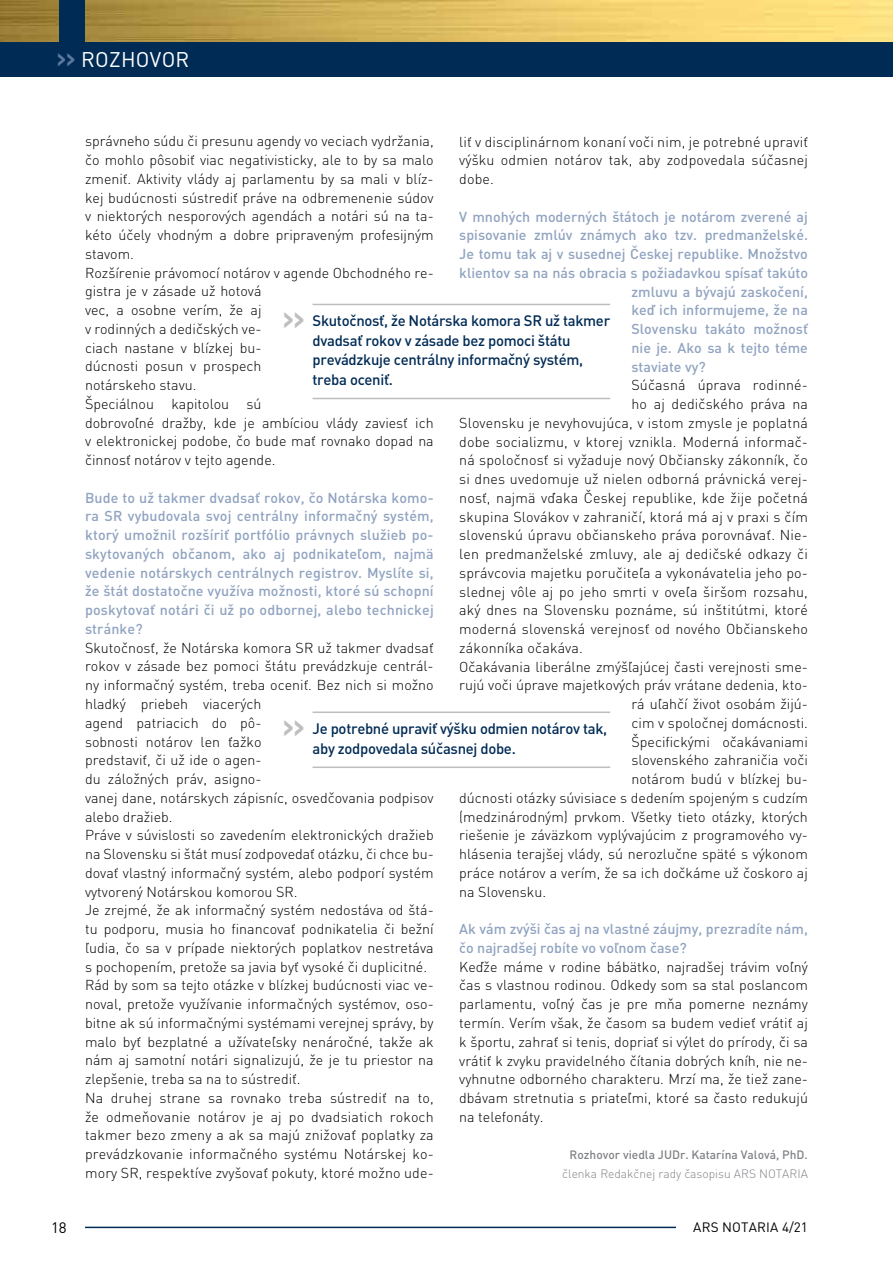
<style>
.page{position:relative;width:893px;height:1263px;background:#fff}
.page>*{position:absolute;margin:0;border:0;box-sizing:border-box;transform-origin:0 0}
.t1{font:21px "DINCE";letter-spacing:.015em;color:#fff}
.t2{font:500 15px/19.5px "DINCE";letter-spacing:-.02em;color:#002b55}
.t3{font:15px "DINCE";color:#000}
.t4{font:300 14.25px/18.8px "DINCE";color:#000}
.t5{font:500 14.25px/18.8px "DINCE";color:#90a3c0;text-align:justify}
.t6{font:13.5px "DINCE";letter-spacing:.015em;color:#000}
.t7{font:500 12px "DINCE";color:#808285}
.t8{font:300 12px "DINCE";color:#808285}
.s1{font-family:"Interstate OT";font-weight:700;color:#5a799d}
.s2{font-family:"Interstate OT";font-weight:700;font-size:25.5px;color:#bcbec0}
</style>
<div class="page">
<hr style="left:85px;top:1226px;width:595px;height:2px;background:#002b55">
<img style="left:0;top:0;width:893px;height:43px">
<div style="left:0;top:43px;width:893px;height:34px;background:#002b55"></div>
<div style="left:677px;top:1222px;width:131px;height:16px;background:#fff"></div>
<hr style="left:313px;top:304px;width:297px;height:1px;background:#bcbec0">
<hr style="left:313px;top:398px;width:297px;height:1px;background:#bcbec0">
<hr style="left:313px;top:711px;width:297px;height:2px;background:#bcbec0">
<hr style="left:313px;top:766px;width:297px;height:2px;background:#bcbec0">
<div style="left:60px;top:0;width:25px;height:43px;background:#002b55"></div>
<h1 class="t1" style="left:57px;top:47px;width:134px"><span class="s1">&gt;&gt;</span> ROZHOVOR</h1>
<p class="t4" style="left:85px;top:132px;width:350px">správneho súdu či presunu agendy vo veciach vydržania, čo mohlo pôsobiť viac negativisticky, ale to by sa malo zmeniť. Aktivity vlády aj parlamentu by sa mali v blíz&shy;kej budúcnosti sústrediť práve na odbremenenie súdov v niektorých nesporových agendách a notári sú na ta&shy;kéto účely vhodným a dobre pripraveným profesijným stavom.<br>Rozšírenie právomocí notárov v agende Obchodného re&shy;gistra je v zásade už hotová<br>vec, a osobne verím, že aj<br>v rodinných a dedičských ve-<br>ciach nastane v blízkej bu-<br>dúcnosti posun v prospech<br>notárskeho stavu.<br>Špeciálnou kapitolou sú<br>dobrovoľné dražby, kde je ambíciou vlády zaviesť ich v elektronickej podobe, čo bude mať rovnako dopad na činnosť notárov v tejto agende.</p>
<p class="t5" style="left:85px;top:488px;width:350px">B ude to už takmer dvadsať rokov, čo Notárska komo&shy;ra SR vybudovala svoj centrálny informačný systém, ktorý umožnil rozšíriť portfólio právnych služieb po&shy;skytovaných občanom, ako aj podnikateľom, najmä vedenie notárskych centrálnych registrov. Myslíte si, že štát dostatočne využíva možnosti, ktoré sú schopní poskytovať notári či už po odbornej, alebo technickej stránke?</p>
<p class="t4" style="left:85px;top:638px;width:350px">Skutočnosť, že Notárska komora SR už takmer dvadsať rokov v zásade bez pomoci štátu prevádzkuje centrál&shy;ny informačný systém, treba oceniť. Bez nich si možno hladký priebeh viacerých<br>agend patriacich do pô-<br>sobnosti notárov len ťažko<br>predstaviť, či už ide o agen-<br>du záložných práv, asigno-<br>vanej dane, notárskych zápisníc, osvedčovania podpisov alebo dražieb.<br>Práve v súvislosti so zavedením elektronických dražieb na Slovensku si štát musí zodpovedať otázku, či chce bu&shy;dovať vlastný informačný systém, alebo podporí systém vytvorený Notárskou komorou SR .<br>Je zrejmé, že ak informačný systém nedostáva od štá&shy;tu podporu, musia ho financovať podnikatelia či bežní ľudia, čo sa v prípade niektorých poplatkov nestretáva s pochopením, pretože sa javia byť vysoké či duplicitné.<br>Rád by som sa tejto otázke v blízkej budúcnosti viac ve&shy;noval, pretože využívanie informačných systémov, oso&shy;bitne ak sú informačnými systémami verejnej správy, by malo byť bezplatné a užívateľsky nenáročné, takže ak nám aj samotní notári signalizujú, že je tu priestor na zlepšenie, treba sa na to sústrediť.<br>Na druhej strane sa rovnako treba sústrediť na to, že odmeňovanie notárov je aj po dvadsiatich rokoch takmer bezo zmeny a ak sa majú znižovať poplatky za prevádzkovanie informačného systému Notárskej ko&shy;mory SR, respektíve zvyšovať pokuty, ktoré možno ude-</p>
<p class="t4" style="left:459px;top:132px;width:350px;text-align:justify">liť v disciplinárnom konaní voči nim, je potrebné upraviť výšku odmien notárov tak, aby zodpovedala súčasnej dobe.</p>
<p class="t5" style="left:459px;top:207px;width:350px">V mnohých moderných štátoch je notárom zverené aj</p>
<p class="t5" style="left:459px;top:226px;width:350px">spisovanie zmlúv známych ako tzv. predmanželské.</p>
<p class="t5" style="left:459px;top:244px;width:350px">Je tomu tak aj v susednej Českej republike. Množstvo</p>
<p class="t5" style="left:459px;top:263px;width:350px">klientov sa na nás obracia s požiadavkou spísať takúto</p>
<p class="t5" style="left:631px;top:282px;width:178px">zmluvu a bývajú zaskočení,</p>
<p class="t5" style="left:631px;top:301px;width:178px">keď ich informujeme, že na</p>
<p class="t5" style="left:631px;top:319px;width:178px">Slovensku takáto možnosť</p>
<p class="t5" style="left:631px;top:338px;width:178px">nie je. Ako sa k tejto téme</p>
<p class="t5" style="left:631px;top:357px;width:76px">staviate vy?</p>
<p class="t4" style="left:631px;top:376px;width:178px">Súčasná úprava rodinné-</p>
<p class="t4" style="left:631px;top:394px;width:178px">ho aj dedičského práva na</p>
<p class="t4" style="left:459px;top:413px;width:350px">Slovensku je nevyhovujúca, v istom zmysle je poplatná</p>
<p class="t4" style="left:459px;top:432px;width:350px">dobe socializmu, v ktorej vznikla. M oderná informač-</p>
<p class="t4" style="left:459px;top:451px;width:350px">ná spoločnosť si vyžaduje nový O bčiansky zákonník, čo</p>
<p class="t4" style="left:459px;top:469px;width:350px">si dnes uvedomuje už nielen odborná právnická verej-</p>
<p class="t4" style="left:459px;top:488px;width:350px">nosť, najmä vďaka Českej republike, kde žije početná</p>
<p class="t4" style="left:459px;top:507px;width:350px">skupina Slovákov v zahraničí, ktorá má aj v praxi s čím</p>
<p class="t4" style="left:459px;top:526px;width:350px">slovenskú úpravu občianskeho práva porovnávať. Nie-</p>
<p class="t4" style="left:459px;top:544px;width:350px">len predmanželské zmluvy, ale aj dedičské odkazy či</p>
<p class="t4" style="left:459px;top:563px;width:350px">správcovia majetku poručiteľa a vykonávatelia jeho po-</p>
<p class="t4" style="left:459px;top:582px;width:350px">slednej vôle aj po jeho smrti v oveľa širšom rozsahu,</p>
<p class="t4" style="left:459px;top:601px;width:350px">aký dnes na Slovensku poznáme, sú inštitútmi, ktoré</p>
<p class="t4" style="left:459px;top:619px;width:350px">moderná slovenská verejnosť od nového O bčianskeho</p>
<p class="t4" style="left:459px;top:638px;width:125px">zákonníka očakáva.</p>
<p class="t4" style="left:459px;top:657px;width:350px">Očakávania liberálne zmýšľajúcej časti verejnosti sme-</p>
<p class="t4" style="left:459px;top:676px;width:350px">rujú voči úprave majetkových práv vrátane dedenia, kto-</p>
<p class="t4" style="left:631px;top:694px;width:178px">rá uľahčí život osobám žijú-</p>
<p class="t4" style="left:631px;top:713px;width:178px">cim v spoločnej domácnosti.</p>
<p class="t4" style="left:631px;top:732px;width:178px">Špecifickými očakávaniami</p>
<p class="t4" style="left:631px;top:751px;width:178px">slovenského zahraničia voči</p>
<p class="t4" style="left:631px;top:769px;width:178px">notárom budú v blízkej bu-</p>
<p class="t4" style="left:459px;top:788px;width:350px">dúcnosti otázky súvisiace s dedením spojeným s cudzím</p>
<p class="t4" style="left:459px;top:807px;width:350px">(medzinárodným) prvkom. Všetky tieto otázky, ktorých</p>
<p class="t4" style="left:459px;top:826px;width:350px">riešenie je záväzkom vyplývajúcim z programového vy-</p>
<p class="t4" style="left:459px;top:844px;width:350px">hlásenia terajšej vlády, sú nerozlučne späté s výkonom</p>
<p class="t4" style="left:459px;top:863px;width:350px">práce notárov a verím, že sa ich dočkáme už čoskoro aj</p>
<p class="t4" style="left:459px;top:882px;width:88px">na Slovensku.</p>
<p class="t5" style="left:459px;top:919px;width:350px">Ak vám zvýši čas aj na vlastné záujmy, prezradíte nám, čo najradšej robíte vo voľnom čase?</p>
<p class="t4" style="left:459px;top:957px;width:350px;text-align:justify">Keďže máme v rodine bábätko, najradšej trávim voľný čas s vlastnou rodinou. Odkedy som sa stal poslancom parlamentu, voľný čas je pre mňa pomerne neznámy termín. Verím však, že časom sa budem vedieť vrátiť aj k športu, zahrať si tenis, dopriať si výlet do prírody, či sa vrátiť k zvyku pravidelného čítania dobrých kníh, nie ne&shy;vyhnutne odborného charakteru. M rzí ma, že tiež zane&shy;dbávam stretnutia s priateľmi, ktoré sa často redukujú na telefonáty.</p>
<p class="t7" style="left:570px;top:1147px;width:240px">Rozhovor viedla JUDr. Katarína Valová, PhD.</p>
<p class="t8" style="left:562px;top:1166px;width:180px">členka Redakčnej rady časopisu ARS</p>
<p class="t8" style="left:759px;top:1166px;width:17px">NOTARIA</p>
<p class="t2" style="left:313px;top:311px;width:299px;text-indent:-30px"><span class="s2">&gt;&gt;</span> Skutočnosť, že Notárska komora SR už takmer dvadsať rokov v zásade bez pomoci štátu prevádzkuje centrálny informačný systém, treba oceniť.</p>
<p class="t2" style="left:313px;top:719px;width:296px;text-indent:-30px"><span class="s2">&gt;&gt;</span> Je potrebné upraviť výšku odmien notárov tak, aby zodpovedala súčasnej dobe.</p>
<p class="t3" style="left:51px;top:1218px;width:17px">18</p>
<p class="t6" style="left:693px;top:1218px;width:116px">ARS NOTARIA 4/21</p>
</div>
